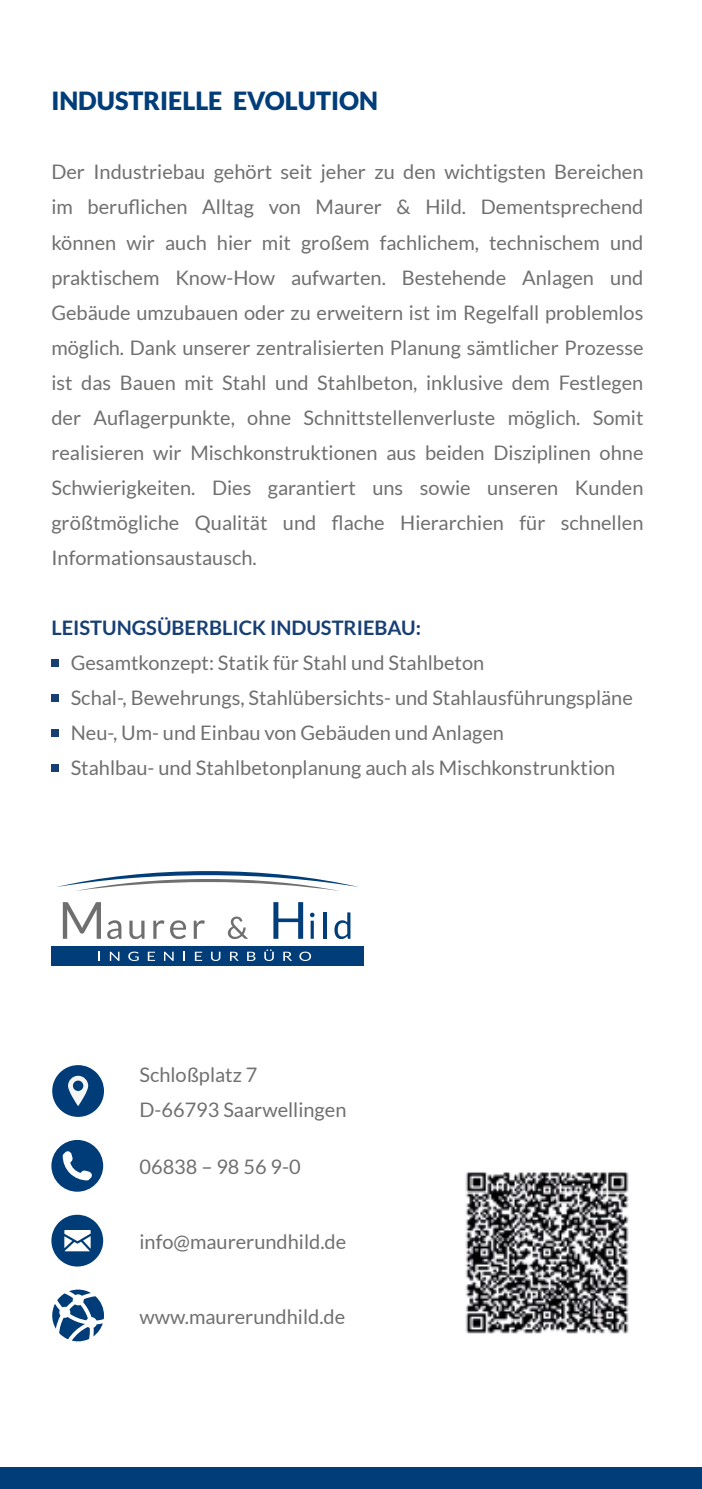
<style>
.page{position:relative;width:702px;height:1489px;background:#fff}
.page>*{position:absolute;margin:0;border:0;box-sizing:border-box;transform-origin:0 0}
.t1{font:900 25px "Lato";color:#003d79}
.t2{font:20px/35px "Lato";color:#6f716e}
.t3{font:20px/35px "Lato";color:#6e706e}
.t4{font:700 20px "Lato";color:#183f74}
</style>
<div class="page">
<svg style="left:52px;top:1289px;width:52px;height:52px"></svg>
<svg style="left:51px;top:1214px;width:52px;height:52px"></svg>
<svg style="left:51px;top:1139px;width:52px;height:52px"></svg>
<svg style="left:52px;top:1065px;width:52px;height:51px"></svg>
<div style="left:51px;top:946px;width:313px;height:19px;background:#003d79"></div>
<svg style="left:57px;top:871px;width:301px;height:20px"></svg>
<svg style="left:98px;top:951px;width:2px;height:9px"></svg>
<svg style="left:110px;top:951px;width:9px;height:9px"></svg>
<svg style="left:128px;top:951px;width:11px;height:9px"></svg>
<svg style="left:148px;top:951px;width:7px;height:9px"></svg>
<svg style="left:164px;top:951px;width:10px;height:9px"></svg>
<svg style="left:183px;top:951px;width:2px;height:9px"></svg>
<svg style="left:195px;top:951px;width:7px;height:9px"></svg>
<svg style="left:211px;top:951px;width:9px;height:9px"></svg>
<svg style="left:230px;top:951px;width:8px;height:9px"></svg>
<svg style="left:247px;top:951px;width:8px;height:9px"></svg>
<svg style="left:264px;top:949px;width:10px;height:11px"></svg>
<svg style="left:283px;top:951px;width:8px;height:9px"></svg>
<svg style="left:299px;top:951px;width:12px;height:9px"></svg>
<svg style="left:63px;top:902px;width:38px;height:36px"></svg>
<svg style="left:107px;top:920px;width:14px;height:19px"></svg>
<svg style="left:129px;top:920px;width:15px;height:19px"></svg>
<svg style="left:153px;top:920px;width:11px;height:18px"></svg>
<svg style="left:170px;top:920px;width:16px;height:19px"></svg>
<svg style="left:194px;top:920px;width:11px;height:18px"></svg>
<svg style="left:228px;top:916px;width:20px;height:23px"></svg>
<svg style="left:273px;top:902px;width:30px;height:36px"></svg>
<svg style="left:310px;top:912px;width:4px;height:26px"></svg>
<hr style="left:323px;top:912px;width:3px;height:26px;background:#003d79">
<svg style="left:334px;top:912px;width:16px;height:27px"></svg>
<div style="left:0;top:1467px;width:702px;height:21px;background:#003d79"></div>
<div style="left:51px;top:659px;width:8px;height:8px;background:#183f74"></div>
<div style="left:51px;top:764px;width:8px;height:8px;background:#183f74"></div>
<div style="left:51px;top:694px;width:8px;height:8px;background:#183f74"></div>
<div style="left:51px;top:729px;width:8px;height:8px;background:#183f74"></div>
<img style="left:465px;top:1172px;width:164px;height:162px">
<p class="t1" style="left:51px;top:86px;width:328px">INDUSTRIELLE EVOLUTION</p>
<p class="t2" style="left:51px;top:155px;width:593px;text-align:justify">Der Industriebau gehört seit jeher zu den wichtigsten Bereichen im beruflichen Alltag von Maurer &amp; Hild. Dementsprechend können wir auch hier mit großem fachlichem, technischem und praktischem Know-How aufwarten. Bestehende Anlagen und Gebäude umzubauen oder zu erweitern ist im Regelfall problemlos möglich. Dank unserer zentralisierten Planung sämtlicher Prozesse ist das Bauen mit Stahl und Stahlbeton, inklusive dem Festlegen der Auflagerpunkte, ohne Schnittstellenverluste möglich. Somit realisieren wir Mischkonstruktionen aus beiden Disziplinen ohne Schwierigkeiten. Dies garantiert uns sowie unseren Kunden größtmögliche Qualität und flache Hierarchien für schnellen Informationsaustausch.</p>
<p class="t4" style="left:51px;top:616px;width:371px">LEISTUNGSÜBERBLICK INDUSTRIEBAU:</p>
<p class="t3" style="left:71px;top:645px;width:563px">Gesamtkonzept: Statik für Stahl und Stahlbeton<br>Schal-, Bewehrungs, Stahlübersichts- und Stahlausführungspläne Neu-, Um- und Einbau von Gebäuden und Anlagen<br>Stahlbau- und Stahlbetonplanung auch als Mischkonstrunktion</p>
<p class="t2" style="left:139px;top:1056px;width:208px">Schloßplatz 7<br>D-66793 Saarwellingen</p>
<p class="t2" style="left:139px;top:1148px;width:163px">06838 – 98 56 9-0</p>
<p class="t2" style="left:139px;top:1223px;width:208px">info@maurerundhild.de</p>
<p class="t2" style="left:139px;top:1298px;width:207px">www.maurerundhild.de</p>
</div>
